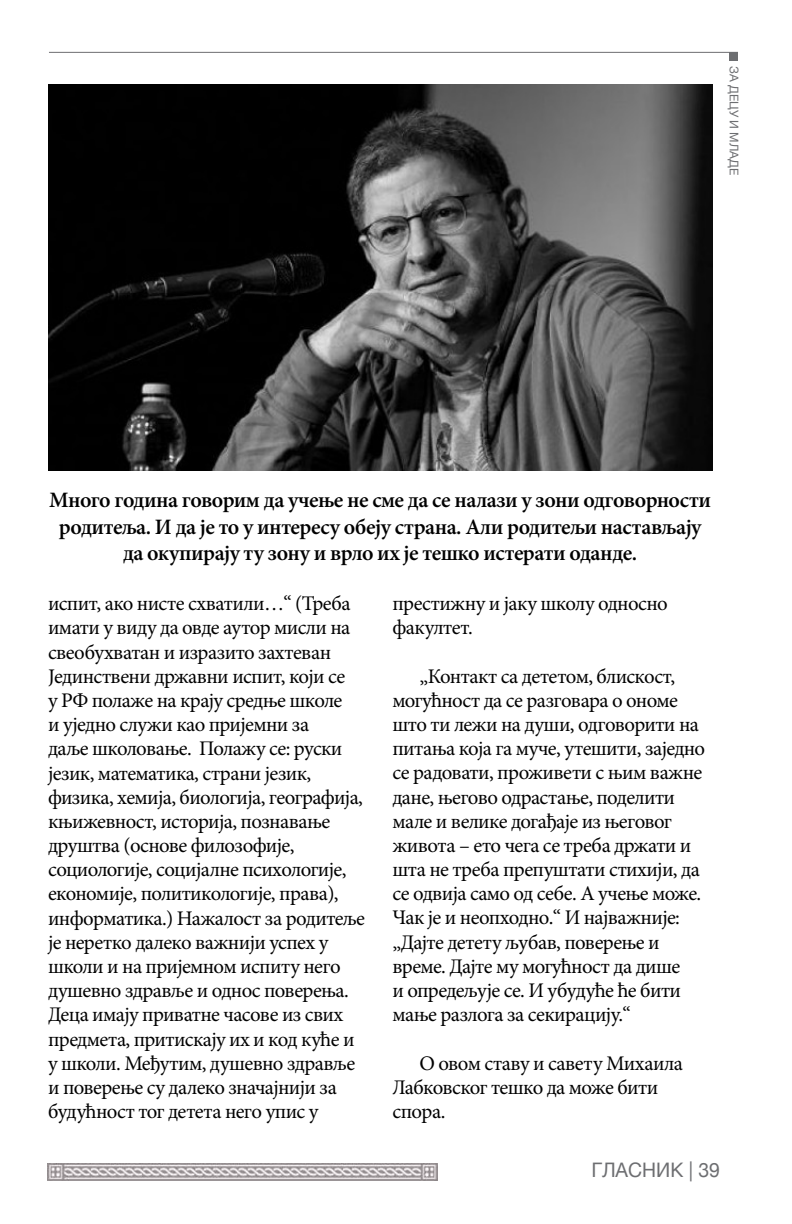
<style>
.page{position:relative;width:792px;height:1224px;background:#fff}
.page>*{position:absolute;margin:0;border:0;box-sizing:border-box;transform-origin:0 0}
.t1{font:600 22px/26.4px "Minion Pro";letter-spacing:-.025em;color:#000;text-align:center}
.t2{font:20.8px/24.2px "Minion Pro";letter-spacing:-.03em;color:#000}
.t3{font:20px "Helvetica Neue";color:#6d6e71}
.t4{font:12px "Helvetica Neue";color:#6d6e71}
</style>
<div class="page">
<hr style="left:49px;top:52px;width:689px;height:1px;background:#6d6e71">
<img style="left:47px;top:1164px;width:391px;height:16px">
<div style="left:729px;top:52px;width:9px;height:9px;background:#6d6e71"></div>
<img style="left:49px;top:85px;width:664px;height:386px">
<p class="t4" style="left:743px;top:66px;width:111px;rotate:90deg">ЗА ДЕЦУ И МЛАДЕ</p>
<p class="t1" style="left:49px;top:487px;width:663px">Много година говорим да учење не сме да се налази у зони одговорности родитеља. И да је то у интересу обеју страна. Али родитељи настављају да окупирају ту зону и врло их је тешко истерати оданде.</p>
<p class="t2" style="left:48px;top:592px;width:319px">испит, ако нисте схватили…“ (Треба имати у виду да овде аутор мисли на свеобухватан и изразито захтеван Јединствени државни испит, који се<br>у РФ полаже на крају средње школе<br>и уједно служи као пријемни за<br>даље школовање. Полажу се: руски језик, математика, страни језик, физика, хемија, биологија, географија, књижевност, историја, познавање друштва (основе филозофије, социологије, социјалне психологије, економије, политикологије, права), информатика.) Нажалост за родитеље је неретко далеко важнији успех у школи и на пријемном испиту него душевно здравље и однос поверења.<br>Деца имају приватне часове из свих предмета, притискају их и код куће и у школи. Међутим, душевно здравље и поверење су далеко значајнији за будућност тог детета него упис у</p>
<p class="t2" style="left:392px;top:591px;width:277px">престижну и јаку школу односно факултет.</p>
<p class="t2" style="left:392px;top:664px;width:314px;text-indent:27px">„Контакт са дететом, блискост, могућност да се разговара о ономе што ти лежи на души, одговорити на питања која га муче, утешити, заједно се радовати, проживети с њим важне дане, његово одрастање, поделити мале и велике догађаје из његовог живота – ето чега се треба држати и шта не треба препуштати стихији, да се одвија само од себе. А учење може.<br>Чак је и неопходно.“ И најважније: „Дајте детету љубав, поверење и време. Дајте му могућност да дише<br>и опредељује се. И убудуће ће бити мање разлога за секирацију.“</p>
<p class="t2" style="left:392px;top:1051px;width:292px;text-indent:27px">О овом ставу и савету Михаила<br>Лабковског тешко да може бити спора.</p>
<p class="t3" style="left:591px;top:1156px;width:130px">ГЛАСНИК | 39</p>
</div>
